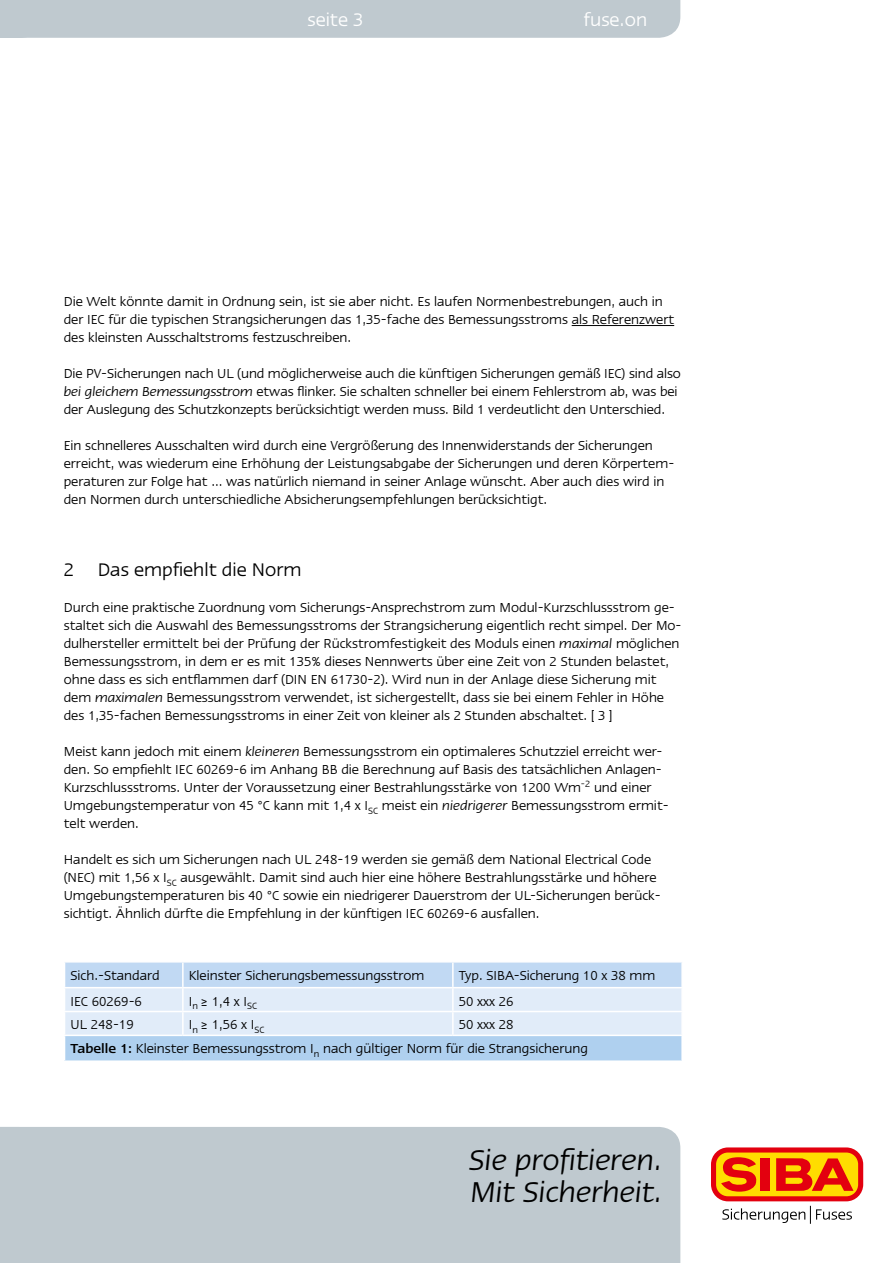
<style>
.page{position:relative;width:893px;height:1263px;background:#fff}
.page>*{position:absolute;margin:0;border:0;box-sizing:border-box;transform-origin:0 0}
.t1{font:italic 33px/31.5px "Linotype Ergo";color:#000}
.t2{font:21px "Linotype Ergo";color:#000}
.t3{font:21px "Linotype Ergo";color:#fff}
.t4{font:15px/18px "Linotype Ergo";color:#000}
.s1{font-style:italic}
.s2{font-weight:500}
</style>
<div class="page">
<div style="left:0;top:1127px;width:680px;height:136px;background:#bfc9cf"></div>
<div style="left:0;top:0;width:680px;height:38px;background:#bfc9cf"></div>
<svg style="left:711px;top:1147px;width:152px;height:77px"></svg>
<hr style="left:572px;top:325px;width:102px;height:1px;background:#000">
<svg style="left:65px;top:962px;width:617px;height:98px;background:#cee1f5"></svg>
<h2 class="t3" style="left:307px;top:8px;width:58px">seite 3</h2>
<h2 class="t3" style="left:583px;top:8px;width:65px">fuse.on</h2>
<p class="t4" style="left:64px;top:292px;width:612px">Die Welt könnte damit in Ordnung sein, ist sie aber nicht. Es laufen Normenbestrebungen, auch in der IEC für die typischen Strangsicherungen das 1,35-fache des Bemessungsstroms als Referenzwert des kleinsten Ausschaltstroms festzuschreiben.</p>
<p class="t4" style="left:64px;top:364px;width:619px">Die PV-Sicherungen nach UL (und möglicherweise auch die künftigen Sicherungen gemäß IEC) sind also <span class="s1">bei gleichem Bemessungsstrom</span> etwas flinker. Sie schalten schneller bei einem Fehlerstrom ab, was bei der Auslegung des Schutzkonzepts berücksichtigt werden muss. Bild 1 verdeutlicht den Unterschied.</p>
<p class="t4" style="left:64px;top:436px;width:612px">Ein schnelleres Ausschalten wird durch eine Vergrößerung des Innenwiderstands der Sicherungen erreicht, was wiederum eine Erhöhung der Leistungsabgabe der Sicherungen und deren Körpertem&shy;peraturen zur Folge hat … was natürlich niemand in seiner Anlage wünscht. Aber auch dies wird in den Normen durch unterschiedliche Absicherungsempfehlungen berücksichtigt.</p>
<h2 class="t2" style="left:64px;top:558px;width:239px">2 Das empfiehlt die Norm</h2>
<p class="t4" style="left:64px;top:598px;width:619px">Durch eine praktische Zuordnung vom Sicherungs-Ansprechstrom zum Modul-Kurzschlussstrom ge&shy;staltet sich die Auswahl des Bemessungsstroms der Strangsicherung eigentlich recht simpel. Der Mo&shy;dulhersteller ermittelt bei der Prüfung der Rückstromfestigkeit des Moduls einen <span class="s1">maximal</span> möglichen Bemessungsstrom, in dem er es mit 135% dieses Nennwerts über eine Zeit von 2 Stunden belastet, ohne dass es sich entflammen darf (DIN EN 61730-2). Wird nun in der Anlage diese Sicherung mit dem <span class="s1">maximalen</span> Bemessungsstrom verwendet, ist sichergestellt, dass sie bei einem Fehler in Höhe des 1,35-fachen Bemessungsstroms in einer Zeit von kleiner als 2 Stunden abschaltet. [ 3 ]</p>
<p class="t4" style="left:64px;top:742px;width:606px">Meist kann jedoch mit einem <span class="s1">kleineren</span> Bemessungsstrom ein optimaleres Schutzziel erreicht wer&shy;den. So empfiehlt IEC 60269-6 im Anhang BB die Berechnung auf Basis des tatsächlichen Anlagen-Kurzschlussstroms. Unter der Voraussetzung einer Bestrahlungsstärke von 1200 Wm<sup>-2</sup> und einer Umgebungstemperatur von 45 °C kann mit 1,4 x I<sub>SC</sub> meist ein <span class="s1">niedrigerer</span> Bemessungsstrom ermit&shy;telt werden.</p>
<p class="t4" style="left:64px;top:850px;width:598px">Handelt es sich um Sicherungen nach UL 248-19 werden sie gemäß dem National Electrical Code (NEC) mit 1,56 x I<sub>SC</sub> ausgewählt. Damit sind auch hier eine höhere Bestrahlungsstärke und höhere Umgebungstemperaturen bis 40 °C sowie ein niedrigerer Dauerstrom der UL-Sicherungen berück&shy;sichtigt. Ähnlich dürfte die Empfehlung in der künftigen IEC 60269-6 ausfallen.</p>
<p class="t4" style="left:71px;top:966px;width:91px">Sich.-Standard</p>
<p class="t4" style="left:189px;top:966px;width:237px">Kleinster Sicherungsbemessungsstrom</p>
<p class="t4" style="left:459px;top:966px;width:198px">Typ. SIBA-Sicherung 10 x 38 mm</p>
<p class="t4" style="left:71px;top:992px;width:73px">IEC 60269-6</p>
<p class="t4" style="left:189px;top:992px;width:70px">I<sub>n</sub> ≥ 1,4 x I<sub>SC</sub></p>
<p class="t4" style="left:459px;top:992px;width:56px">50 xxx 26</p>
<p class="t4" style="left:71px;top:1015px;width:65px">UL 248-19</p>
<p class="t4" style="left:189px;top:1015px;width:77px">I<sub>n</sub> ≥ 1,56 x I<sub>SC</sub></p>
<p class="t4" style="left:71px;top:1013px;width:519px;line-height:23.9px;text-indent:388px">50 xxx 28<br><span class="s2">Tabelle 1:</span> Kleinster Bemessungsstrom I<sub>n</sub> nach gültiger Norm für die Strangsicherung</p>
<h1 class="t1" style="left:469px;top:1144px;width:194px">Sie profitieren.<br>Mit Sicherheit.</h1>
</div>
